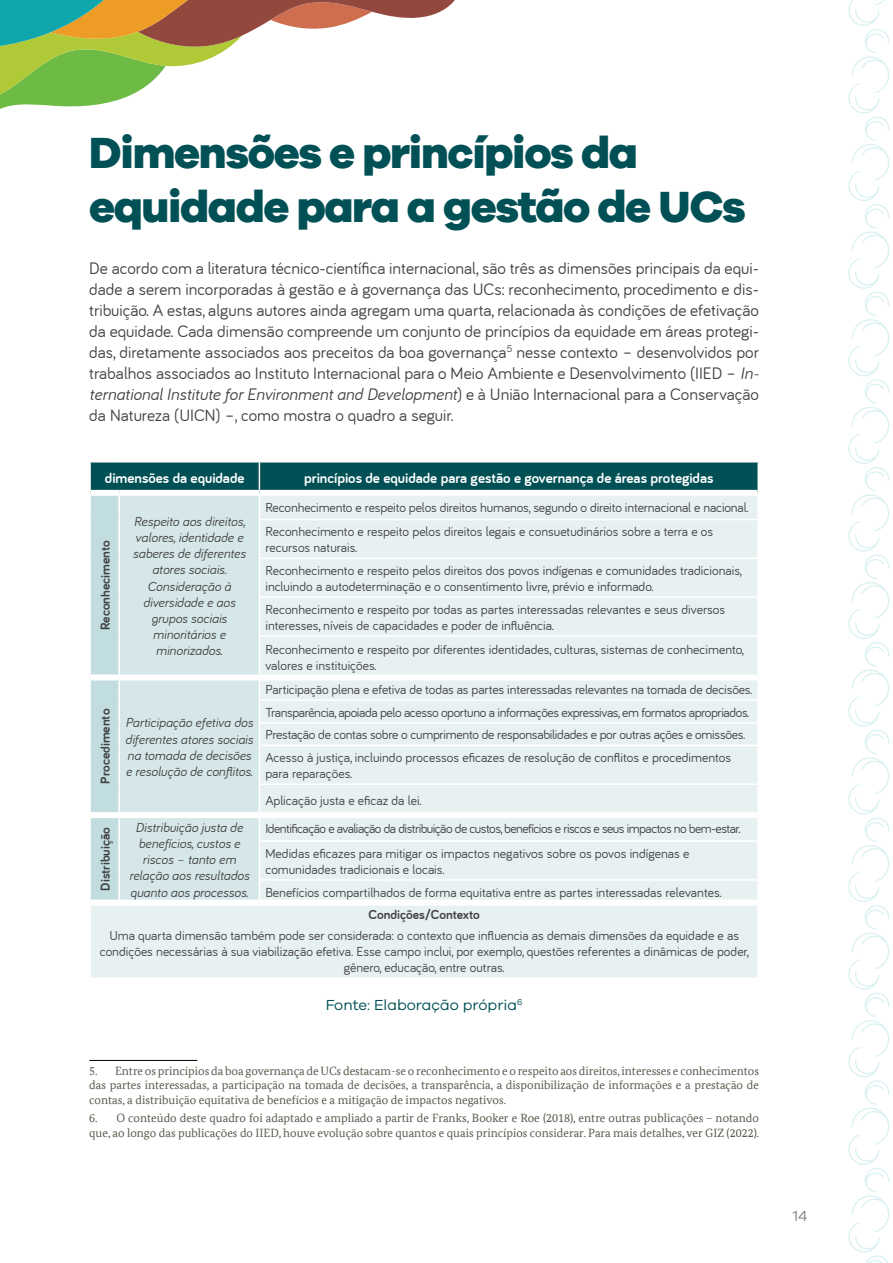
<style>
.page{position:relative;width:893px;height:1263px;background:#fff}
.page>*{position:absolute;margin:0;border:0;box-sizing:border-box;transform-origin:0 0}
.t1{font:800 45px/54px "Galano Grotesque";letter-spacing:-.03em;color:#005055}
.t2{font:17.25px/21px "Bariol";color:#414042;text-align:justify}
.t3{font:700 15px "Bariol";color:#fff}
.t4{font:15px "Galano Grotesque";color:#005055}
.t5{font:15px "Galano Grotesque Alt";color:#808285}
.t6{font:13.5px/22.6px "Bariol";color:#414042}
.t7{font:13.5px/22.6px "Bariol";letter-spacing:-.02em;color:#414042}
.t8{font:italic 13.5px/16.2px "Bariol";color:#414042;text-align:center}
.t9{font:13.5px/24.3px "Bariol";letter-spacing:-.04em;color:#414042}
.t10{font:700 13.5px "Bariol";color:#414042}
.t11{font:12px/14.4px "Bundes Serif Office";color:#58574b;text-align:justify}
.s1{font-style:italic}
</style>
<div class="page">
<svg style="left:848px;top:0;width:42px;height:1263px"></svg>
<svg style="left:0;top:0;width:455px;height:109px"></svg>
<hr style="left:89px;top:1060px;width:108px;height:1px;background:#000">
<div style="left:91px;top:905px;width:666px;height:72px;background:#e8f1f1"></div>
<svg style="left:90px;top:462px;width:668px;height:438px;background:#d4e4e4"></svg>
<hr style="left:757px;top:881px;width:2px;height:21px;background:#fff">
<div style="left:91px;top:674px;width:28px;height:6px;background:#fff"></div>
<div style="left:119px;top:674px;width:140px;height:6px;background:#fff"></div>
<div style="left:259px;top:674px;width:498px;height:6px;background:#fff"></div>
<div style="left:91px;top:812px;width:28px;height:6px;background:#fff"></div>
<div style="left:119px;top:812px;width:140px;height:6px;background:#fff"></div>
<div style="left:259px;top:812px;width:498px;height:6px;background:#fff"></div>
<div style="left:91px;top:899px;width:28px;height:6px;background:#fff"></div>
<div style="left:119px;top:899px;width:140px;height:6px;background:#fff"></div>
<div style="left:259px;top:899px;width:498px;height:6px;background:#fff"></div>
<div style="left:91px;top:490px;width:28px;height:6px;background:#fff"></div>
<div style="left:119px;top:490px;width:140px;height:6px;background:#fff"></div>
<div style="left:259px;top:490px;width:498px;height:6px;background:#fff"></div>
<h1 class="t1" style="left:89px;top:125px;width:658px">Dimensões e princípios da equidade para a gestão de UCs</h1>
<p class="t2" style="left:89px;top:257px;width:671px">De acordo com a literatura técnico-científica internacional, são três as dimensões principais da equi&shy;dade a serem incorporadas à gestão e à governança das UCs: reconhecimento, procedimento e dis&shy;tribuição. A estas, alguns autores ainda agregam uma quarta, relacionada às condições de efetivação da equidade. Cada dimensão compreende um conjunto de princípios da equidade em áreas protegi&shy;das, diretamente associados aos preceitos da boa governança<sup>5</sup> nesse contexto – desenvolvidos por trabalhos associados ao Instituto Internacional para o Meio Ambiente e Desenvolvimento (IIED – <span class="s1">In&shy;ternational Institute for Environment and Development</span>) e à União Internacional para a Conservação da Natureza (UICN) –, como mostra o quadro a seguir.</p>
<p class="t3" style="left:105px;top:470px;width:141px">dimensões da equidade</p>
<p class="t3" style="left:304px;top:470px;width:411px">princípios de equidade para gestão e governança de áreas protegidas</p>
<p class="t10" style="left:98px;top:630px;width:92px;rotate:-90deg">Reconhecimento</p>
<p class="t8" style="left:133px;top:513px;width:115px">Respeito aos direitos, valores, identidade e saberes de diferentes atores sociais.<br>Consideração à diversidade e aos grupos sociais minoritários e minorizados.</p>
<p class="t10" style="left:98px;top:784px;width:77px;rotate:-90deg">Procedimento</p>
<p class="t8" style="left:125px;top:715px;width:130px;text-align:left">Participação efetiva dos diferentes atores sociais na tomada de decisões e resolução de conflitos.</p>
<p class="t6" style="left:265px;top:495px;width:485px;line-height:24.6px">Reconhecimento e respeito pelos direitos humanos, segundo o direito internacional e nacional.<br>Reconhecimento e respeito pelos direitos legais e consuetudinários sobre a terra e os</p>
<p class="t6" style="left:265px;top:536px;width:478px">recursos naturais.<br>Reconhecimento e respeito pelos direitos dos povos indígenas e comunidades tradicionais,</p>
<p class="t6" style="left:265px;top:575px;width:461px">incluindo a autodeterminação e o consentimento livre, prévio e informado.<br>Reconhecimento e respeito por todas as partes interessadas relevantes e seus diversos</p>
<p class="t6" style="left:265px;top:613px;width:480px;line-height:24px">interesses, níveis de capacidades e poder de influência.<br>Reconhecimento e respeito por diferentes identidades, culturas, sistemas de conhecimento,</p>
<p class="t6" style="left:265px;top:654px;width:113px">valores e instituições.</p>
<p class="t7" style="left:265px;top:678px;width:489px">Participação plena e efetiva de todas as partes interessadas relevantes na tomada de decisões.<br>Transparência, apoiada pelo acesso oportuno a informações expressivas, em formatos apropriados.<br>Prestação de contas sobre o cumprimento de responsabilidades e por outras ações e omissões.<br>Acesso à justiça, incluindo processos eficazes de resolução de conflitos e procedimentos</p>
<p class="t6" style="left:265px;top:760px;width:158px;line-height:26.7px">para reparações.<br>Aplicação justa e eficaz da lei.</p>
<p class="t10" style="left:98px;top:890px;width:65px;rotate:-90deg">Distribuição</p>
<p class="t8" style="left:129px;top:819px;width:122px">Distribuição justa de benefícios, custos e riscos – tanto em relação aos resultados quanto aos processos.</p>
<p class="t9" style="left:265px;top:817px;width:477px">Identificação e avaliação da distribuição de custos, benefícios e riscos e seus impactos no bem-estar.<br>Medidas eficazes para mitigar os impactos negativos sobre os povos indígenas e</p>
<p class="t6" style="left:265px;top:858px;width:458px">comunidades tradicionais e locais.<br>Benefícios compartilhados de forma equitativa entre as partes interessadas relevantes.</p>
<p class="t10" style="left:369px;top:907px;width:113px">Condições/Contexto</p>
<p class="t6" style="left:100px;top:927px;width:651px;line-height:16.2px;text-align:center">Uma quarta dimensão também pode ser considerada: o contexto que influencia as demais dimensões da equidade e as condições necessárias à sua viabilização efetiva. Esse campo inclui, por exemplo, questões referentes a dinâmicas de poder, gênero, educação, entre outras.</p>
<p class="t4" style="left:326px;top:996px;width:198px">Fonte: Elaboração própria<sup>6</sup></p>
<p class="t11" style="left:89px;top:1063px;width:671px">5. Entre os princípios da boa governança de UCs destacam-se o reconhecimento e o respeito aos direitos, interesses e conhecimentos das partes interessadas, a participação na tomada de decisões, a transparência, a disponibilização de informações e a prestação de contas, a distribuição equitativa de benefícios e a mitigação de impactos negativos.</p>
<p class="t11" style="left:89px;top:1111px;width:671px">6. O conteúdo deste quadro foi adaptado e ampliado a partir de Franks, Booker e Roe (2018), entre outras publicações – notando que, ao longo das publicações do IIED, houve evolução sobre quantos e quais princípios considerar. Para mais detalhes, ver GIZ (2022).</p>
<p class="t5" style="left:793px;top:1206px;width:16px">14</p>
</div>
